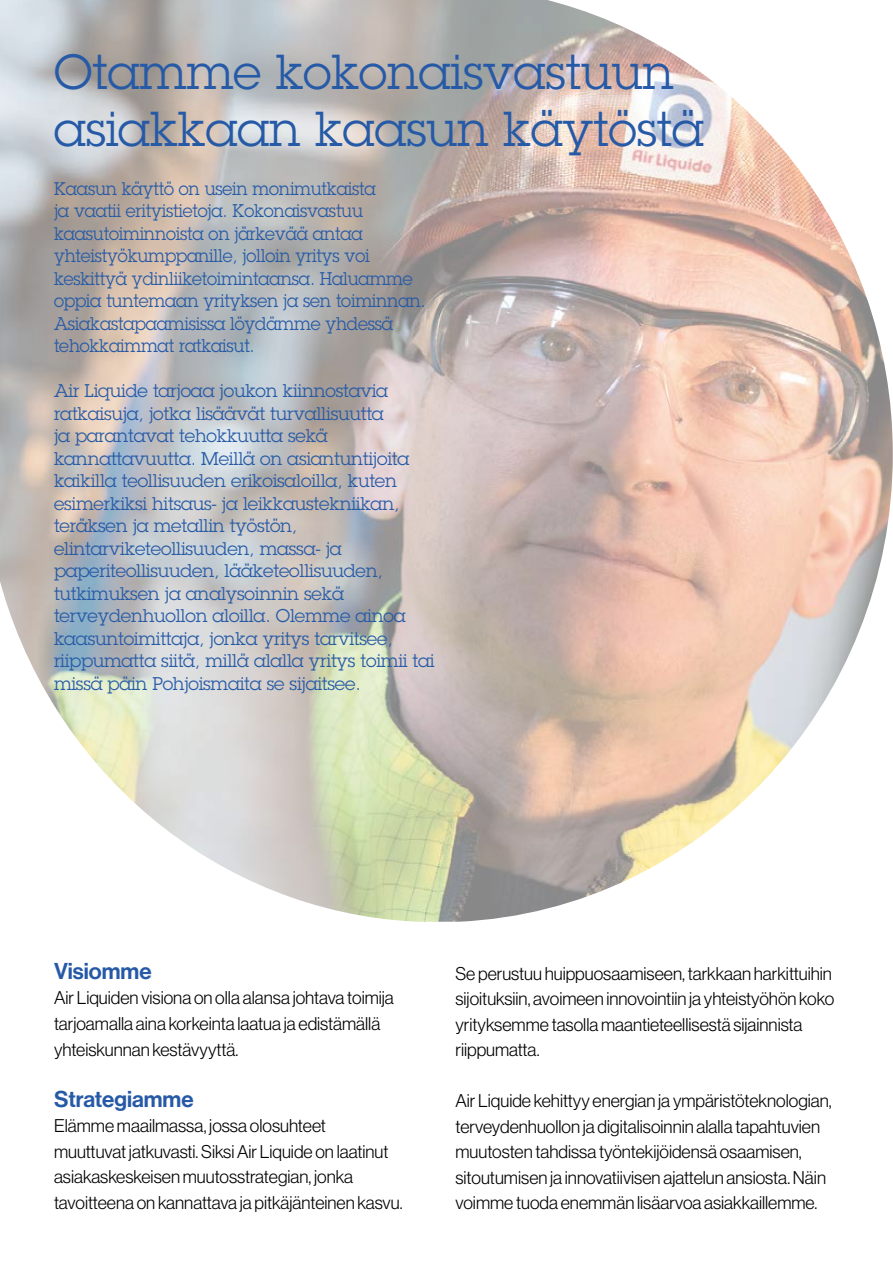
<style>
.page{position:relative;width:893px;height:1263px;background:#fff}
.page>*{position:absolute;margin:0;border:0;box-sizing:border-box;transform-origin:0 0}
.t1{font:48px/57.6px "Lubalin Graph Std";color:#265aa6}
.t2{font:22.5px "N Haas Grotesk DS Std 65 Md";color:#265aa6}
.t3{font:18px/25.5px "N Haas Grotesk DS Std 45 Lt";color:#000}
.t4{font:18px/22.5px "Lubalin Graph Std";letter-spacing:-.01em;color:#265aa6}
.t5{font:18px/22.5px "Lubalin Graph Std";letter-spacing:-.01em;color:#265aa6;scale:.95 1}
</style>
<div class="page">
<img style="left:0;top:0;width:893px;height:922px">
<h1 class="t1" style="left:54px;top:42px;width:651px">Otamme kokonaisvastuun asiakkaan kaasun käytöstä</h1>
<p class="t5" style="left:54px;top:177px;width:393px">Kaasun käyttö on usein monimutkaista<br>ja vaatii erityistietoja. Kokonaisvastuu kaasutoiminnoista on järkevää antaa yhteistyökumppanille, jolloin yritys voi keskittyä ydinliiketoimintaansa. Haluamme oppia tuntemaan yrityksen ja sen toiminnan.<br>Asiakastapaamisissa löydämme yhdessä tehokkaimmat ratkaisut.</p>
<p class="t4" style="left:54px;top:379px;width:382px">Air Liquide tarjoaa joukon kiinnostavia ratkaisuja, jotka lisäävät turvallisuutta<br>ja parantavat tehokkuutta sekä kannattavuutta. Meillä on asiantuntijoita kaikilla teollisuuden erikoisaloilla, kuten esimerkiksi hitsaus- ja leikkaustekniikan, teräksen ja metallin työstön, elintarviketeollisuuden, massa- ja paperiteollisuuden, lääketeollisuuden, tutkimuksen ja analysoinnin sekä terveydenhuollon aloilla. Olemme ainoa kaasuntoimittaja, jonka yritys tarvitsee, riippumatta siitä, millä alalla yritys toimii tai missä päin Pohjoismaita se sijaitsee.</p>
<p class="t2" style="left:54px;top:958px;width:99px">Visiomme</p>
<p class="t3" style="left:54px;top:985px;width:341px">Air Liquiden visiona on olla alansa johtava toimija tarjoamalla aina korkeinta laatua ja edistämällä yhteiskunnan kestävyyttä.</p>
<p class="t2" style="left:54px;top:1085px;width:141px">Strategiamme</p>
<p class="t3" style="left:54px;top:1113px;width:350px">Elämme maailmassa, jossa olosuhteet muuttuvat jatkuvasti. Siksi Air Liquide on laatinut asiakaskeskeisen muutosstrategian, jonka tavoitteena on kannattava ja pitkäjänteinen kasvu.</p>
<p class="t3" style="left:455px;top:960px;width:380px">Se perustuu huippuosaamiseen, tarkkaan harkittuihin sijoituksiin, avoimeen innovointiin ja yhteistyöhön koko yrityksemme tasolla maantieteellisestä sijainnista riippumatta.</p>
<p class="t3" style="left:455px;top:1088px;width:378px">Air Liquide kehittyy energian ja ympäristöteknologian, terveydenhuollon ja digitalisoinnin alalla tapahtuvien muutosten tahdissa työntekijöidensä osaamisen, sitoutumisen ja innovatiivisen ajattelun ansiosta. Näin voimme tuoda enemmän lisäarvoa asiakkaillemme.</p>
</div>
